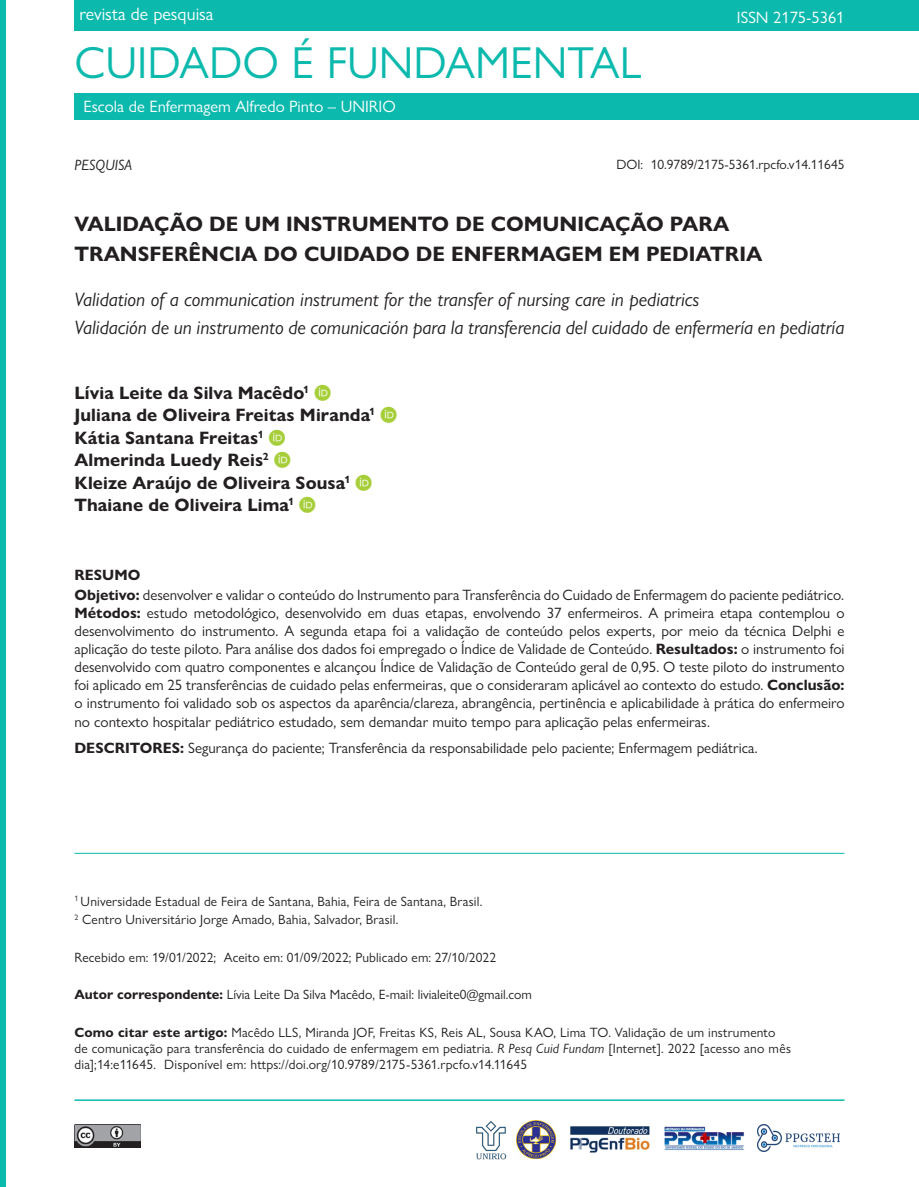
<style>
.page{position:relative;width:919px;height:1187px;background:#fff}
.page>*{position:absolute;margin:0;border:0;box-sizing:border-box;transform-origin:0 0}
.t1{font:45px "Gill Sans Nova";color:#0bb9ad}
.Título{font:700 21px/30px "Gill Sans Nova";color:#231f20}
.Títulos-traduzidos{font:italic 19.5px "Gill Sans Nova";color:#231f20}
.AUTORES{font:700 18px "Gill Sans Nova";letter-spacing:.005em;color:#231f20}
.t2{font:18px "Gill Sans Nova";color:#fff}
.t3{font:16.5px "Gill Sans Nova";color:#fff}
.ABSTRACT2{font:15px/18px "Gill Sans Nova";color:#231f20;text-align:justify}
.KEY_WORDS1{font:15px "Gill Sans Nova";color:#231f20}
.t4{font:italic 15px "Gill Sans Nova";color:#231f20}
.ABSTRACT_1{font:700 15px "Gill Sans Nova";color:#231f20}
.CORRESPONDENTE-citar{font:13.5px/16.2px "Gill Sans Nova";letter-spacing:.01em;color:#231f20}
.AFILIACOES{font:13.5px "Gill Sans Nova";letter-spacing:.01em;color:#231f20}
.DATAS{font:13.5px "Gill Sans Nova";letter-spacing:.01em;color:#231f20}
.s1{font-weight:700}
.s2{font-style:italic}
</style>
<div class="page">
<div style="left:74px;top:0;width:844px;height:31px;background:#0bb9ad"></div>
<div style="left:74px;top:93px;width:844px;height:27px;background:#0bb9ad"></div>
<div style="left:0;top:0;width:5px;height:1186px;background:#0bb9ad"></div>
<img style="left:74px;top:1124px;width:66px;height:23px">
<hr style="left:74px;top:1099px;width:770px;height:1px;background:#0bb9ad">
<img style="left:476px;top:1121px;width:31px;height:39px">
<img style="left:570px;top:1126px;width:80px;height:27px">
<img style="left:664px;top:1126px;width:80px;height:25px">
<img style="left:516px;top:1120px;width:39px;height:38px">
<img style="left:757px;top:1124px;width:82px;height:27px">
<hr style="left:74px;top:852px;width:770px;height:1px;background:#0bb9ad">
<p class="t2" style="left:79px;top:3px;width:135px">revista de pesquisa</p>
<h1 class="t1" style="left:74px;top:35px;width:568px">CUIDADO É FUNDAMENTAL</h1>
<p class="t3" style="left:84px;top:97px;width:313px">Escola de Enfermagem Alfredo Pinto – UNIRIO</p>
<p class="t3" style="left:736px;top:7px;width:109px">ISSN 2175-5361</p>
<p class="t4" style="left:74px;top:156px;width:59px">PESQUISA</p>
<p class="CORRESPONDENTE-citar" style="left:616px;top:156px;width:230px">DOI: 10.9789/2175-5361.rpcfo.v14.11645</p>
<p class="Título" style="left:74px;top:209px;width:689px">VALIDAÇÃO DE UM INSTRUMENTO DE COMUNICAÇÃO PARA<br>TRANSFERÊNCIA DO CUIDADO DE ENFERMAGEM EM PEDIATRIA</p>
<p class="Títulos-traduzidos" style="left:74px;top:287px;width:626px">Validation of a communication instrument for the transfer of nursing care in pediatrics</p>
<p class="Títulos-traduzidos" style="left:74px;top:315px;width:771px">Validación de un instrumento de comunicación para la transferencia del cuidado de enfermería en pediatría</p>
<p class="AUTORES" style="left:74px;top:381px;width:236px">Lívia Leite da Silva Macêdo<sup>1</sup></p>
<p class="AUTORES" style="left:74px;top:404px;width:302px">Juliana de Oliveira Freitas Miranda<sup>1</sup></p>
<p class="AUTORES" style="left:74px;top:426px;width:191px">Kátia Santana Freitas<sup>1</sup></p>
<p class="AUTORES" style="left:74px;top:449px;width:196px">Almerinda Luedy Reis<sup>2</sup></p>
<p class="AUTORES" style="left:74px;top:471px;width:277px">Kleize Araújo de Oliveira Sousa<sup>1</sup></p>
<p class="AUTORES" style="left:74px;top:494px;width:221px">Thaiane de Oliveira Lima<sup>1</sup></p>
<p class="ABSTRACT_1" style="left:74px;top:566px;width:67px">RESUMO</p>
<p class="ABSTRACT2" style="left:74px;top:586px;width:771px"><span class="s1">Objetivo:</span> desenvolver e validar o conteúdo do Instrumento para Transferência do Cuidado de Enfermagem do paciente pediátrico.<br><span class="s1">Métodos:</span> estudo metodológico, desenvolvido em duas etapas, envolvendo 37 enfermeiros. A primeira etapa contemplou o desenvolvimento do instrumento. A segunda etapa foi a validação de conteúdo pelos experts, por meio da técnica Delphi e aplicação do teste piloto. Para análise dos dados foi empregado o Índice de Validade de Conteúdo. <span class="s1">Resultados:</span> o instrumento foi desenvolvido com quatro componentes e alcançou Índice de Validação de Conteúdo geral de 0,95. O teste piloto do instrumento foi aplicado em 25 transferências de cuidado pelas enfermeiras, que o consideraram aplicável ao contexto do estudo. <span class="s1">Conclusão: </span>o instrumento foi validado sob os aspectos da aparência/clareza, abrangência, pertinência e aplicabilidade à prática do enfermeiro no contexto hospitalar pediátrico estudado, sem demandar muito tempo para aplicação pelas enfermeiras.</p>
<p class="KEY_WORDS1" style="left:74px;top:738px;width:684px"><span class="s1">DESCRITORES:</span> Segurança do paciente; Transferência da responsabilidade pelo paciente; Enfermagem pediátrica.</p>
<p class="AFILIACOES" style="left:74px;top:892px;width:409px"><sup>1</sup> Universidade Estadual de Feira de Santana, Bahia, Feira de Santana, Brasil.</p>
<p class="AFILIACOES" style="left:74px;top:911px;width:325px"><sup>2</sup> Centro Universitário Jorge Amado, Bahia, Salvador, Brasil.</p>
<p class="DATAS" style="left:74px;top:948px;width:423px">Recebido em: 19/01/2022; Aceito em: 01/09/2022; Publicado em: 27/10/2022</p>
<p class="CORRESPONDENTE-citar" style="left:74px;top:986px;width:459px"><span class="s1">Autor correspondente:</span> Lívia Leite Da Silva Macêdo, E-mail: livialeite0@gmail.com</p>
<p class="CORRESPONDENTE-citar" style="left:74px;top:1023px;width:718px"><span class="s1">Como citar este artigo:</span> Macêdo LLS, Miranda JOF, Freitas KS, Reis AL, Sousa KAO, Lima TO. Validação de um instrumento de comunicação para transferência do cuidado de enfermagem em pediatria. <span class="s2">R Pesq Cuid Fundam</span> [Internet]. 2022 [acesso ano mês dia];14:e11645. Disponível em: https://doi.org/10.9789/2175-5361.rpcfo.v14.11645</p>
</div>
